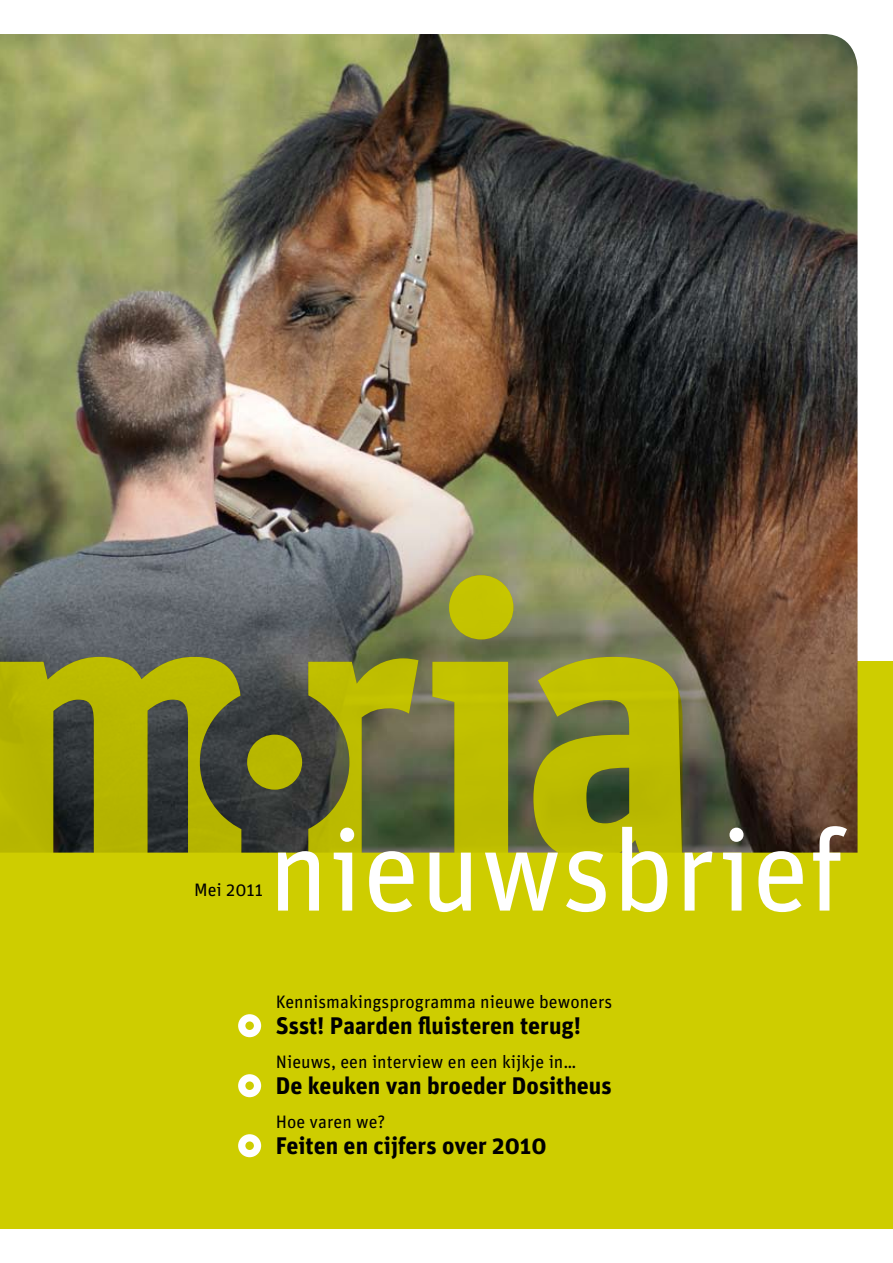
<style>
.page{position:relative;width:893px;height:1263px;background:#fff}
.page>*{position:absolute;margin:0;border:0;box-sizing:border-box;transform-origin:0 0}
.t1{font:115.65px "Unit";color:#fff}
.t2{font:700 24px "Unit";color:#000}
.t3{font:18px "Unit";color:#000}
</style>
<div class="page">
<div style="left:0;top:662px;width:893px;height:567px;background:#cecd00"></div>
<img style="left:0;top:34px;width:857px;height:819px">
<svg style="left:0;top:575px;width:682px;height:278px;background:#808230"></svg>
<div style="left:238px;top:1014px;width:23px;height:23px;background:#fff;border-radius:50%"></div>
<div style="left:245px;top:1021px;width:9px;height:9px;background:#cecd00;border-radius:50%"></div>
<div style="left:238px;top:1074px;width:23px;height:23px;background:#fff;border-radius:50%"></div>
<div style="left:245px;top:1081px;width:9px;height:9px;background:#cecd00;border-radius:50%"></div>
<div style="left:238px;top:1134px;width:23px;height:23px;background:#fff;border-radius:50%"></div>
<div style="left:245px;top:1141px;width:9px;height:9px;background:#cecd00;border-radius:50%"></div>
<p class="t3" style="left:194px;top:879px;width:70px">Mei 2011</p>
<h1 class="t1" style="left:268px;top:798px;width:578px">nieuwsbrief</h1>
<p class="t3" style="left:276px;top:991px;width:338px">Kennismakingsprogramma nieuwe bewoners</p>
<h2 class="t2" style="left:276px;top:1010px;width:307px">Ssst! Paarden fluisteren terug!</h2>
<p class="t3" style="left:276px;top:1051px;width:302px">Nieuws, een interview en een kijkje in…</p>
<h2 class="t2" style="left:276px;top:1070px;width:337px">De keuken van broeder Dositheus</h2>
<p class="t3" style="left:276px;top:1111px;width:111px">Hoe varen we?</p>
<h2 class="t2" style="left:276px;top:1130px;width:272px">Feiten en cijfers over 2010</h2>
</div>
